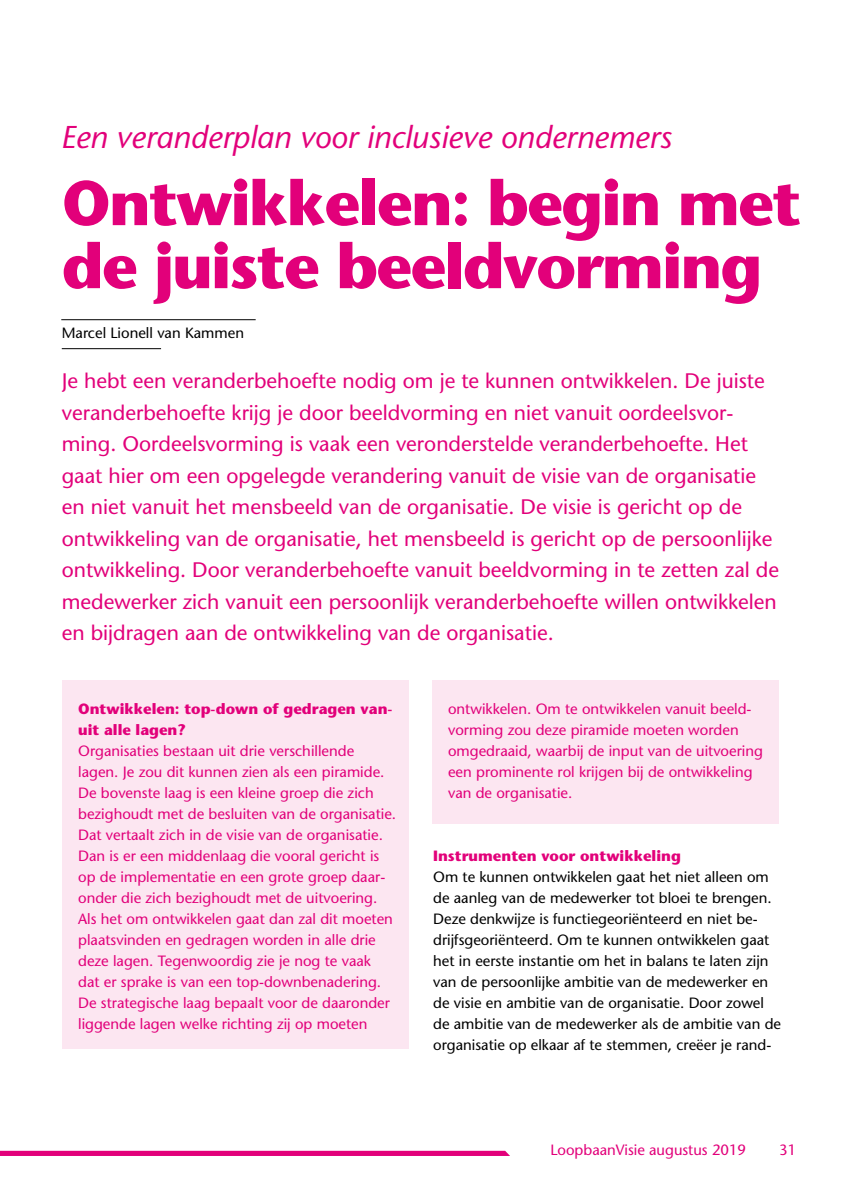
<style>
.page{position:relative;width:844px;height:1191px;background:#fff}
.page>*{position:absolute;margin:0;border:0;box-sizing:border-box;transform-origin:0 0}
.t1{font:700 63px/63px "Stone Sans";letter-spacing:-.03em;color:#e2007a}
.t2{font:italic 31.5px "Stone Sans";color:#e2007a}
.t3{font:21px/31.5px "Stone Sans";color:#e2007a}
.t4{font:14.88px/21px "Stone Sans";color:#e2007a}
.t5{font:14.88px/21px "Stone Sans";color:#000}
.t6{font:700 14.88px/21px "Stone Sans";color:#e2007a}
</style>
<div class="page">
<svg style="left:0;top:1150px;width:510px;height:6px;background:#e5248c"></svg>
<hr style="left:61px;top:319px;width:194px;height:1px;background:#000">
<hr style="left:62px;top:348px;width:99px;height:1px;background:#000">
<div style="left:62px;top:680px;width:346px;height:368px;background:#fce6f1"></div>
<div style="left:432px;top:680px;width:346px;height:143px;background:#fce6f1"></div>
<h2 class="t2" style="left:61px;top:118px;width:612px">Een veranderplan voor inclusieve ondernemers</h2>
<h1 class="t1" style="left:62px;top:171px;width:741px">Ontwikkelen: begin met de juiste beeldvorming</h1>
<p class="t5" style="left:62px;top:322px;width:184px">Marcel Lionell van Kammen</p>
<p class="t3" style="left:62px;top:365px;width:718px">Je hebt een veranderbehoefte nodig om je te kunnen ontwikkelen. De juiste veranderbehoefte krijg je door beeldvorming en niet vanuit oordeelsvor&shy;ming. Oordeelsvorming is vaak een veronderstelde veranderbehoefte. Het gaat hier om een opgelegde verandering vanuit de visie van de organisatie en niet vanuit het mensbeeld van de organisatie. De visie is gericht op de ontwikkeling van de organisatie, het mensbeeld is gericht op de persoonlijke ontwikkeling. Door veranderbehoefte vanuit beeldvorming in te zetten zal de medewerker zich vanuit een persoonlijk veranderbehoefte willen ontwikkelen en bijdragen aan de ontwikkeling van de organisatie.</p>
<p class="t6" style="left:78px;top:698px;width:316px">Ontwikkelen: top-down of gedragen van&shy;uit alle lagen?</p>
<p class="t4" style="left:78px;top:740px;width:319px">Organisaties bestaan uit drie verschillende lagen. Je zou dit kunnen zien als een piramide.<br>De bovenste laag is een kleine groep die zich bezighoudt met de besluiten van de organisatie.<br>Dat vertaalt zich in de visie van de organisatie.<br>Dan is er een middenlaag die vooral gericht is op de implementatie en een grote groep daar&shy;onder die zich bezighoudt met de uitvoering.<br>Als het om ontwikkelen gaat dan zal dit moeten plaatsvinden en gedragen worden in alle drie deze lagen. Tegenwoordig zie je nog te vaak<br>dat er sprake is van een top-downbenadering.<br>De strategische laag bepaalt voor de daaronder liggende lagen welke richting zij op moeten</p>
<p class="t4" style="left:448px;top:698px;width:316px">ontwikkelen. Om te ontwikkelen vanuit beeld&shy;vorming zou deze piramide moeten worden omgedraaid, waarbij de input van de uitvoering een prominente rol krijgen bij de ontwikkeling van de organisatie.</p>
<p class="t6" style="left:433px;top:845px;width:249px">Instrumenten voor ontwikkeling</p>
<p class="t5" style="left:433px;top:866px;width:349px">Om te kunnen ontwikkelen gaat het niet alleen om de aanleg van de medewerker tot bloei te brengen.<br>Deze denkwijze is functiegeoriënteerd en niet be&shy;drijfsgeoriënteerd. Om te kunnen ontwikkelen gaat het in eerste instantie om het in balans te laten zijn van de persoonlijke ambitie van de medewerker en de visie en ambitie van de organisatie. Door zowel de ambitie van de medewerker als de ambitie van de organisatie op elkaar af te stemmen, creëer je rand-</p>
<p class="t4" style="left:550px;top:1139px;width:197px">LoopbaanVisie augustus 2019</p>
<p class="t4" style="left:779px;top:1139px;width:19px">31</p>
</div>
